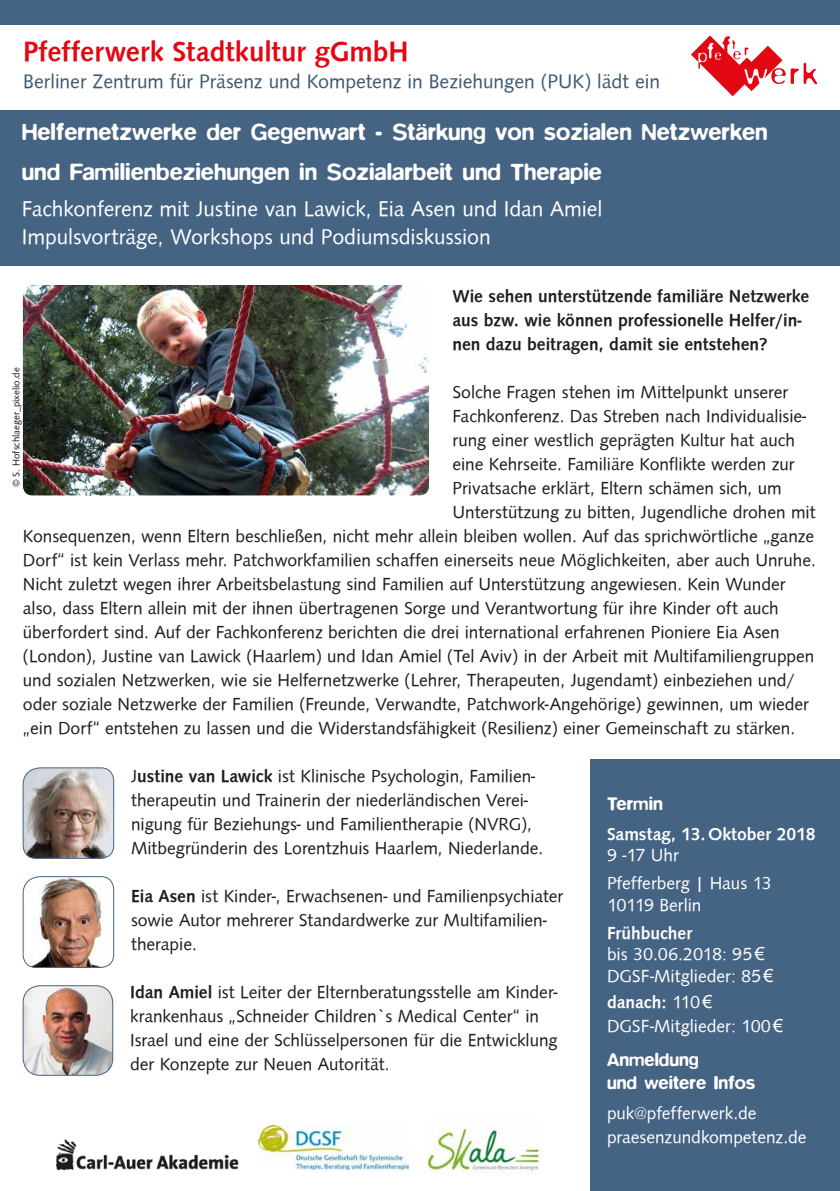
<style>
.page{position:relative;width:840px;height:1191px;background:#fff}
.page>*{position:absolute;margin:0;border:0;box-sizing:border-box;transform-origin:0 0}
.t1{font:700 28.8px "Syntax";color:#e30613}
.t2{font:500 24px/40px "Blur";color:#fff}
.t3{font:22px/28px "Syntax";color:#fff}
.t4{font:20.2px "Syntax";color:#3e5974}
.t5{font:500 18.8px/22.4px "Blur";color:#fff}
.t6{font:18px/24px "Syntax";color:#1d1d1b}
.t7{font:18px/21.6px "Syntax";color:#fff}
.t8{font:700 18px/24px "Syntax";color:#1d1d1b}
.t9{font:700 18px "Syntax";color:#fff}
.t10{font:10px "Syntax";color:#1d1d1b}
.s1{font-weight:700}
.s2{font-family:"Arial"}
</style>
<div class="page">
<div style="left:0;top:110px;width:839px;height:156px;background:#456383"></div>
<div style="left:590px;top:760px;width:249px;height:431px;background:#456383"></div>
<svg style="left:691px;top:35px;width:125px;height:61px"></svg>
<img style="left:24px;top:286px;width:405px;height:210px">
<div style="left:22px;top:284px;width:407px;height:212px;border:1px solid #fff;border-radius:10px"></div>
<img style="left:23px;top:986px;width:90px;height:89px">
<div style="left:23px;top:985px;width:90px;height:90px;border:1px solid #456383;border-radius:17px"></div>
<img style="left:22px;top:876px;width:92px;height:92px">
<img style="left:22px;top:767px;width:92px;height:92px">
<div style="left:0;top:0;width:839px;height:24px;background:#456383"></div>
<img style="left:426px;top:1127px;width:115px;height:47px">
<img style="left:258px;top:1125px;width:150px;height:44px">
<img style="left:57px;top:1139px;width:182px;height:32px">
<h1 class="t1" style="left:23px;top:34px;width:386px">Pfefferwerk Stadtkultur gGmbH</h1>
<p class="t4" style="left:23px;top:70px;width:638px">Berliner Zentrum für Präsenz und Kompetenz in Beziehungen (PUK) lädt ein</p>
<h2 class="t2" style="left:22px;top:112px;width:746px">Helfernetzwerke der Gegenwart - Stärkung von sozialen Netzwerken und Familienbeziehungen in Sozialarbeit und Therapie</h2>
<p class="t3" style="left:22px;top:195px;width:581px">Fachkonferenz mit Justine van Lawick, Eia Asen und Idan Amiel<br>Impulsvorträge, Workshops und Podiumsdiskussion</p>
<p class="t8" style="left:452px;top:283px;width:358px">Wie sehen unterstützende familiäre Netzwerke aus bzw. wie können professionelle Helfer/in&shy;nen dazu beitragen, damit sie entstehen?</p>
<p class="t6" style="left:452px;top:380px;width:337px">Solche Fragen stehen im Mittelpunkt unserer</p>
<p class="t6" style="left:452px;top:404px;width:355px">Fachkonferenz. Das Streben nach Individualisie-</p>
<p class="t6" style="left:452px;top:428px;width:344px">rung einer westlich geprägten Kultur hat auch</p>
<p class="t6" style="left:452px;top:452px;width:343px">eine Kehrseite. Familiäre Konflikte werden zur</p>
<p class="t6" style="left:452px;top:476px;width:330px">Privatsache erklärt, Eltern schämen sich, um</p>
<p class="t6" style="left:452px;top:500px;width:364px">Unterstützung zu bitten, Jugendliche drohen mit</p>
<p class="t6" style="left:23px;top:524px;width:792px">Konsequenzen, wenn Eltern beschließen, nicht mehr allein bleiben wollen. Auf das sprichwörtliche „ganze</p>
<p class="t6" style="left:23px;top:548px;width:794px">Dorf“ ist kein Verlass mehr. Patchworkfamilien schaffen einerseits neue Möglichkeiten, aber auch Unruhe.</p>
<p class="t6" style="left:23px;top:572px;width:763px">Nicht zuletzt wegen ihrer Arbeitsbelastung sind Familien auf Unterstützung angewiesen. Kein Wunder</p>
<p class="t6" style="left:23px;top:596px;width:757px">also, dass Eltern allein mit der ihnen übertragenen Sorge und Verantwortung für ihre Kinder oft auch</p>
<p class="t6" style="left:23px;top:620px;width:757px">überfordert sind. Auf der Fachkonferenz berichten die drei international erfahrenen Pioniere Eia Asen</p>
<p class="t6" style="left:23px;top:644px;width:792px">(London), Justine van Lawick (Haarlem) und Idan Amiel (Tel Aviv) in der Arbeit mit Multifamiliengruppen</p>
<p class="t6" style="left:23px;top:668px;width:773px">und sozialen Netzwerken, wie sie Helfernetzwerke (Lehrer, Therapeuten, Jugendamt) einbeziehen und/</p>
<p class="t6" style="left:23px;top:691px;width:787px">oder soziale Netzwerke der Familien (Freunde, Verwandte, Patchwork-Angehörige) gewinnen, um wieder</p>
<p class="t6" style="left:23px;top:715px;width:773px">„ein Dorf“ entstehen zu lassen und die Widerstandsfähigkeit (Resilienz) einer Gemeinschaft zu stärken.</p>
<p class="t6" style="left:131px;top:763px;width:413px">J<span class="s1">ustine van Lawick</span> ist Klinische Psychologin, Familien&shy;therapeutin und Trainerin der niederländischen Verei&shy;nigung für Beziehungs- und Familientherapie (NVRG), Mitbegründerin des Lorentzhuis Haarlem, Niederlande.</p>
<p class="t6" style="left:131px;top:883px;width:433px"><span class="s1">Eia Asen</span> ist Kinder-, Erwachsenen- und Familienpsychiater sowie Autor mehrerer Standardwerke zur Multifamilien&shy;therapie.</p>
<p class="t6" style="left:130px;top:979px;width:429px"><span class="s1">Idan Amiel</span> ist Leiter der Elternberatungsstelle am Kinder&shy;krankenhaus „Schneider Children`s Medical Center“ in Israel und eine der Schlüsselpersonen für die Entwicklung der Konzepte zur Neuen Autorität.</p>
<p class="t10" style="left:11px;top:487px;width:121px;rotate:-90deg">© S. Hofschlaeger_pixelio.de</p>
<p class="t5" style="left:606px;top:792px;width:57px">Termin</p>
<p class="t9" style="left:606px;top:823px;width:210px">Samstag, 13.Oktober 2018</p>
<p class="t7" style="left:606px;top:841px;width:166px;line-height:28px">9 -17 Uhr<br>Pfefferberg | Haus 13</p>
<p class="t7" style="left:606px;top:894px;width:96px">10119 Berlin</p>
<p class="t7" style="left:606px;top:922px;width:168px"><span class="s1">Frühbucher<br></span>bis 30.06.2018: 95<span class="s2">€<br></span>DGSF-Mitglieder: 85<span class="s2">€</span></p>
<p class="t7" style="left:606px;top:990px;width:178px;line-height:24px"><span class="s1">danach:</span> 110<span class="s2">€<br></span>DGSF-Mitglieder: 100<span class="s2">€</span></p>
<p class="t5" style="left:606px;top:1048px;width:150px">Anmeldung<br>und weitere Infos</p>
<p class="t7" style="left:606px;top:1100px;width:201px;line-height:24px">puk@pfefferwerk.de praesenzundkompetenz.de</p>
</div>
